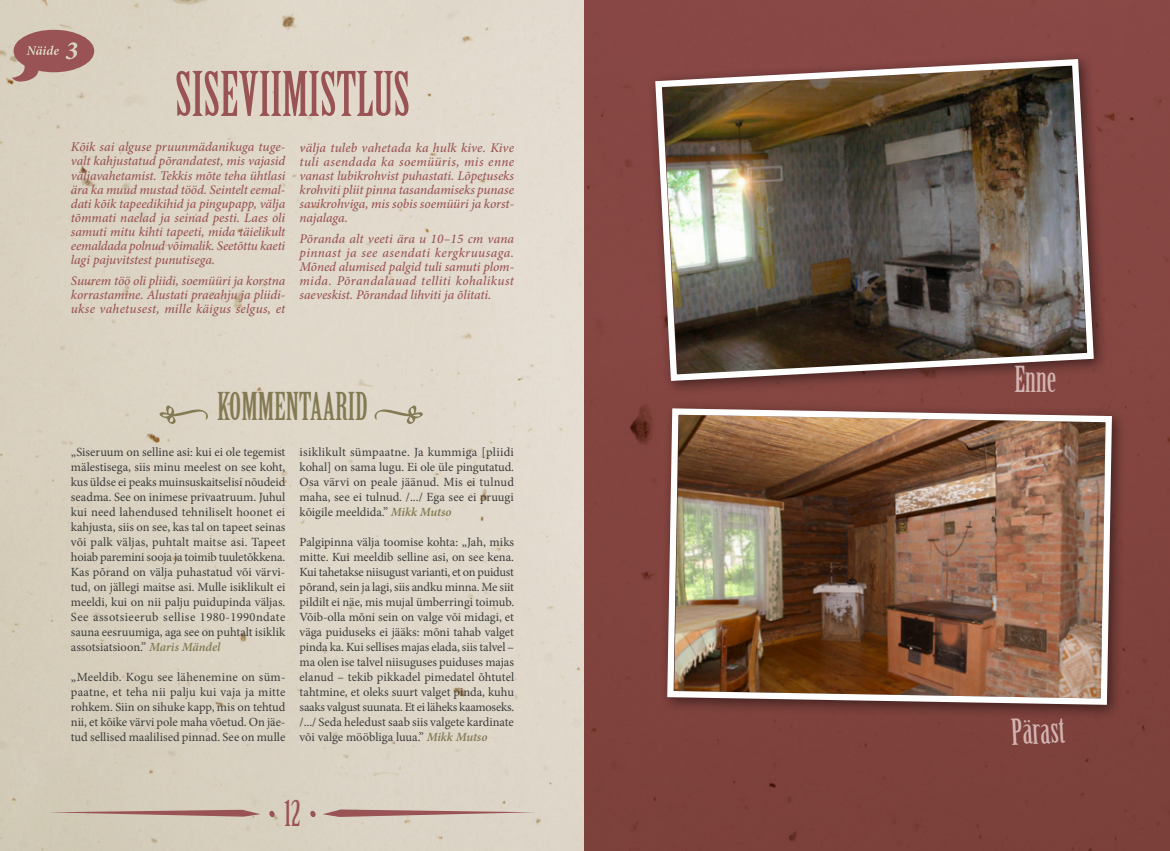
<style>
.page{position:relative;width:1170px;height:851px;background:#fff}
.page>*{position:absolute;margin:0;border:0;box-sizing:border-box;transform-origin:0 0}
.t1{font:60px "Birch Std";color:#995354}
.t2{font:37.5px "Birch Std";color:#837a53}
.t3{font:35px "Birch Std";color:#d2b4b1}
.t4{font:35px "Birch Std";color:#995354}
.t5{font:italic 500 13.25px/14px "Minion Pro";letter-spacing:-.005em;color:#995354;text-align:justify}
.t6{font:12.5px/15px "Minion Pro";color:#3c3c3b;text-align:justify}
.s1{font-weight:600;font-style:italic;color:#837a53}
</style>
<div class="page">
<img style="left:0;top:0;width:585px;height:850px">
<svg style="left:48px;top:809px;width:212px;height:7px"></svg>
<svg style="left:268px;top:810px;width:7px;height:7px"></svg>
<svg style="left:309px;top:810px;width:7px;height:7px"></svg>
<svg style="left:322px;top:809px;width:213px;height:7px"></svg>
<div style="left:585px;top:0;width:584px;height:850px;background:#844540"></div>
<svg style="left:374px;top:405px;width:49px;height:19px"></svg>
<svg style="left:159px;top:405px;width:49px;height:19px"></svg>
<svg style="left:652px;top:56px;width:12px;height:328px"></svg>
<div style="left:659px;top:400px;width:467px;height:320px;background:#000;opacity:.5"></div>
<img style="left:664px;top:0;width:450px;height:850px">
<svg style="left:12px;top:30px;width:82px;height:51px;background:#af7f79"></svg>
<h1 class="t1" style="left:175px;top:60px;width:81px">SISEVIIMIS</h1>
<h1 class="t1" style="left:336px;top:60px;width:72px">TLUS</h1>
<p class="t5" style="left:71px;top:140px;width:216px">Kõik sai alguse pruunmädanikuga tuge&shy;valt kahjustatud põrandatest, mis vajasid väljavahetamist. Tekkis mõte teha ühtlasi ära ka muud mustad tööd. Seintelt eemal&shy;dati kõik tapeedikihid ja pingupapp, välja tõmmati naelad ja seinad pesti. Laes oli samuti mitu kihti tapeeti, mida täielikult eemaldada polnud võimalik. Seetõttu kaeti lagi pajuvitstest punutisega.</p>
<p class="t5" style="left:71px;top:273px;width:216px">Suurem töö oli pliidi, soemüüri ja korstna korrastamine. Alustati praeahju ja pliidi&shy;ukse vahetusest, mille käigus selgus, et</p>
<p class="t5" style="left:299px;top:140px;width:216px">välja tuleb vahetada ka hulk kive. Kive tuli asendada ka soemüüris, mis enne vanast lubikrohvist puhastati. Lõpetuseks krohviti pliit pinna tasandamiseks punase savikrohviga, mis sobis soemüüri ja korst&shy;najalaga.</p>
<p class="t5" style="left:299px;top:231px;width:216px">Põranda alt veeti ära u 10–15 cm vana pinnast ja see asendati kergkruusaga.<br>Mõned alumised palgid tuli samuti plom&shy;mida. Põrandalauad telliti kohalikust saeveskist. Põrandad lihviti ja õlitati.</p>
<h2 class="t2" style="left:217px;top:385px;width:152px">KOMMENTAARID</h2>
<p class="t6" style="left:71px;top:444px;width:216px">„Siseruum on selline asi: kui ei ole tegemist mälestisega, siis minu meelest on see koht, kus üldse ei peaks muinsuskaitselisi nõudeid seadma. See on inimese privaatruum. Juhul kui need lahendused tehniliselt hoonet ei kahjusta, siis on see, kas tal on tapeet seinas või palk väljas, puhtalt maitse asi. Tapeet hoiab paremini sooja ja toimib tuuletõkkena.<br>Kas põrand on välja puhastatud või värvi&shy;tud, on jällegi maitse asi. Mulle isiklikult ei meeldi, kui on nii palju puidupinda väljas.<br>See assotsieerub sellise 1980-1990ndate sauna eesruumiga, aga see on puhtalt isiklik assotsiatsioon.” <span class="s1">Maris Mändel</span></p>
<p class="t6" style="left:71px;top:669px;width:216px">„Meeldib. Kogu see lähenemine on süm&shy;paatne, et teha nii palju kui vaja ja mitte rohkem. Siin on sihuke kapp, mis on tehtud nii, et kõike värvi pole maha võetud. On jäe&shy;tud sellised maalilised pinnad. See on mulle</p>
<p class="t6" style="left:299px;top:444px;width:216px">isiklikult sümpaatne. Ja kummiga [pliidi kohal] on sama lugu. Ei ole üle pingutatud.<br>Osa värvi on peale jäänud. Mis ei tulnud maha, see ei tulnud. /.../ Ega see ei pruugi kõigile meeldida.” <span class="s1">Mikk Mutso</span></p>
<p class="t6" style="left:299px;top:534px;width:216px">Palgipinna välja toomise kohta: „Jah, miks mitte. Kui meeldib selline asi, on see kena.<br>Kui tahetakse niisugust varianti, et on puidust põrand, sein ja lagi, siis andku minna. Me siit pildilt ei näe, mis mujal ümberringi toimub.<br>Võib-olla mõni sein on valge või midagi, et väga puiduseks ei jääks: mõni tahab valget pinda ka. Kui sellises majas elada, siis talvel – ma olen ise talvel niisuguses puiduses majas elanud – tekib pikkadel pimedatel õhtutel tahtmine, et oleks suurt valget pinda, kuhu saaks valgust suunata. Et ei läheks kaamoseks. /.../ Seda heledust saab siis valgete kardinate või valge mööbliga luua.” <span class="s1">Mikk Mutso</span></p>
<h3 class="t4" style="left:284px;top:793px;width:18px">12</h3>
<h3 class="t3" style="left:1014px;top:359px;width:43px">ENNE</h3>
<h3 class="t3" style="left:1010px;top:712px;width:61px;rotate:-3deg">PÄRAST</h3>
</div>
